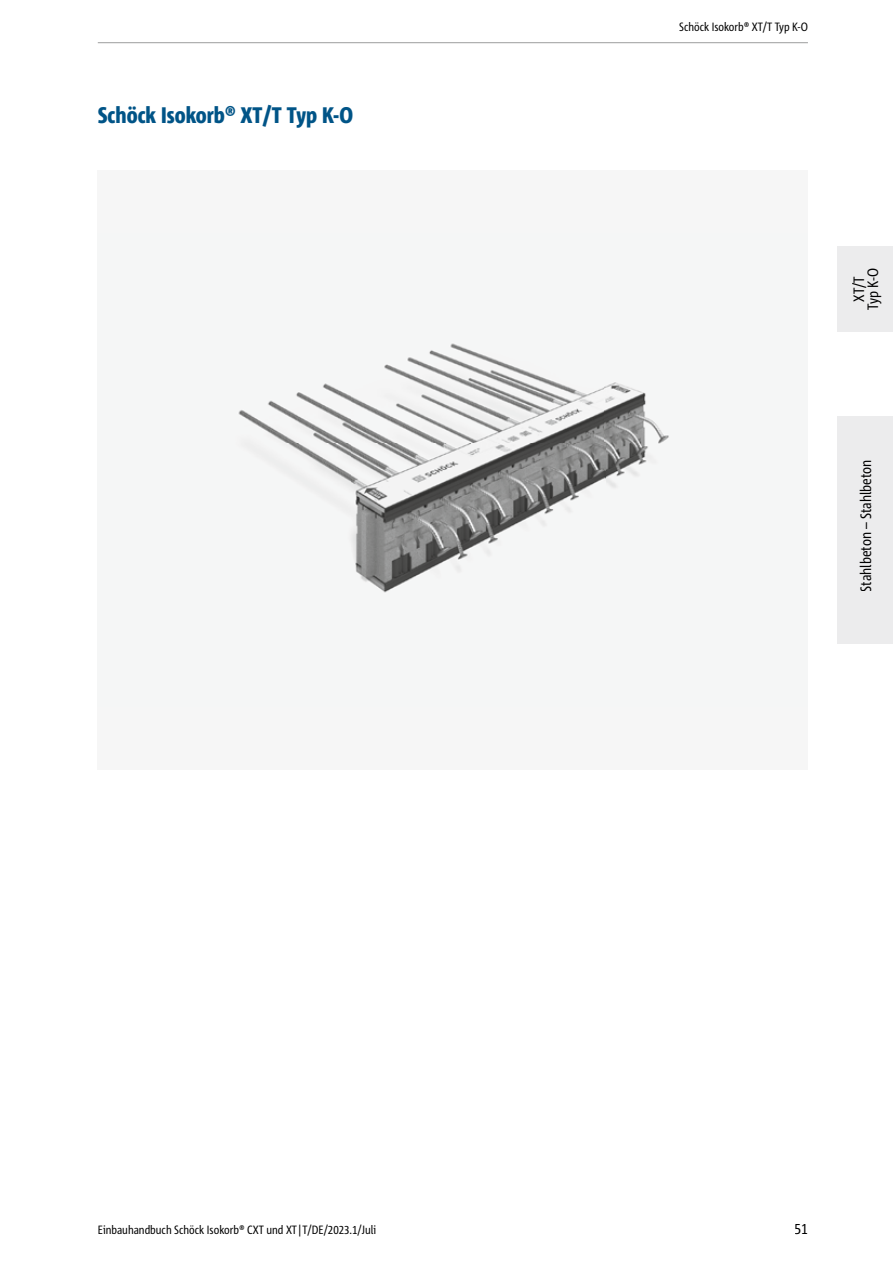
<style>
.page{position:relative;width:893px;height:1263px;background:#fff}
.page>*{position:absolute;margin:0;border:0;box-sizing:border-box;transform-origin:0 0}
.t1{font:800 condensed 22.5px "Corpid Schoeck";color:#005487}
.t2{font:condensed 15px/14.1px "Corpid Schoeck";color:#000;text-align:center}
.t3{font:condensed 12px "Corpid Schoeck";color:#000}
</style>
<div class="page">
<div style="left:98px;top:170px;width:710px;height:600px;background:#f6f6f6"></div>
<img style="left:238px;top:343px;width:431px;height:250px">
<div style="left:838px;top:416px;width:55px;height:227px;background:#ececed"></div>
<div style="left:838px;top:247px;width:55px;height:85px;background:#ececed"></div>
<hr style="left:98px;top:42px;width:710px;height:1px;background:#9c9d9d">
<h1 class="t1" style="left:98px;top:101px;width:257px">Schöck Isokorb® XT/T Typ K-O</h1>
<p class="t3" style="left:98px;top:1222px;width:280px">Einbauhandbuch Schöck Isokorb® CXT und XT|T/DE/2023.1/Juli</p>
<p class="t3" style="left:679px;top:19px;width:130px">Schöck Isokorb® XT/T Typ K-O</p>
<p class="t2" style="left:852px;top:310px;width:43px;rotate:-90deg">XT/T<br>Typ K-O</p>
<p class="t2" style="left:859px;top:591px;width:134px;rotate:-90deg">Stahlbeton – Stahlbeton</p>
<p class="t2" style="left:794px;top:1222px;width:15px">51</p>
</div>
